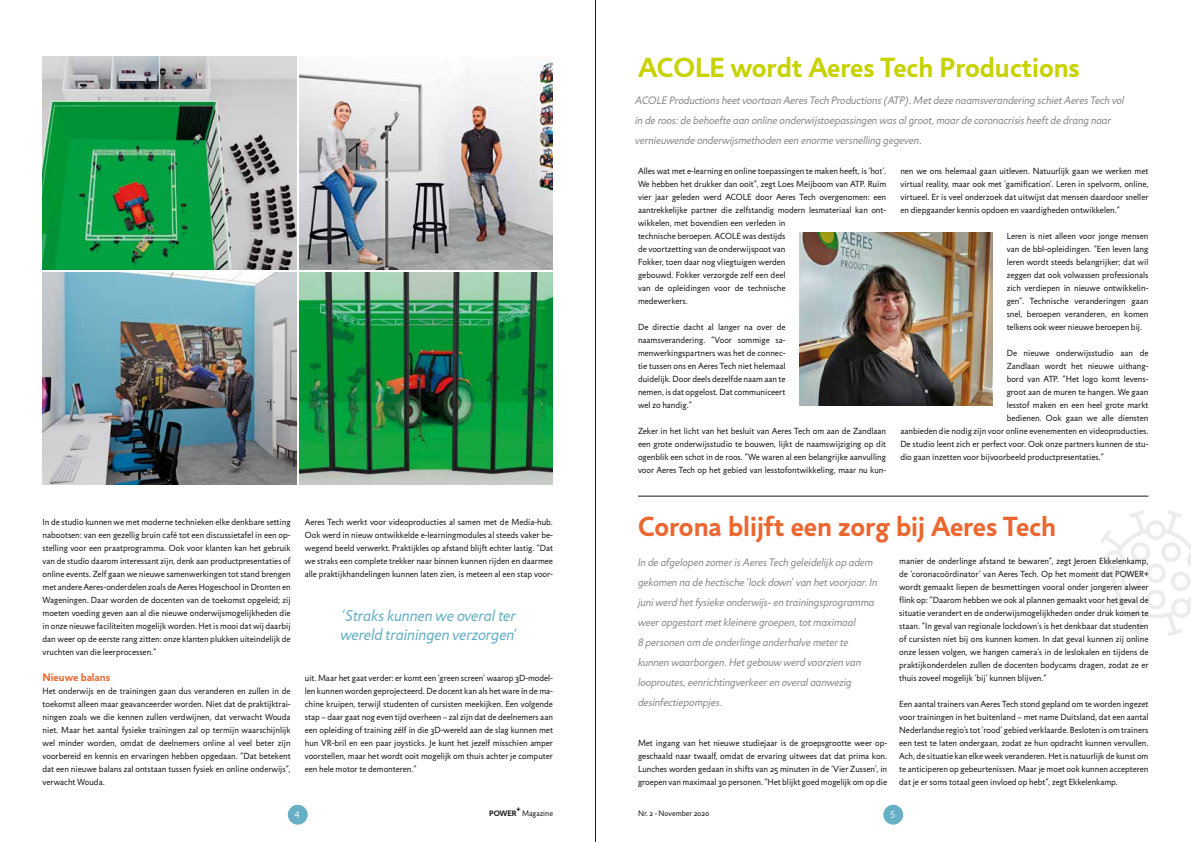
<style>
.page{position:relative;width:1191px;height:842px;background:#fff}
.page>*{position:absolute;margin:0;border:0;box-sizing:border-box;transform-origin:0 0}
.t1{font:700 28px "Jigsaw";color:#ec6730}
.t2{font:700 28px "Jigsaw";color:#c8d200}
.t3{font:italic 16px/19.2px "Jigsaw";color:#66afc4}
.t4{font:italic 11px/20px "Jigsaw";color:#868889}
.t5{font:700 11px "Jigsaw";color:#ec6730}
.t6{font:300 10px "Jigsaw";color:#fff}
.t7{font:9px/13px "Jigsaw";color:#1a1817;text-align:justify}
.t8{font:8px "Jigsaw";color:#1a1817}
.t9{font:700 8px "Jigsaw";color:#1a1817}
</style>
<div class="page">
<svg style="left:1092px;top:511px;width:99px;height:125px"></svg>
<hr style="left:638px;top:496px;width:510px;height:1px;background:#1a1817">
<img style="left:799px;top:232px;width:193px;height:173px">
<img style="left:299px;top:61px;width:254px;height:208px">
<img style="left:43px;top:272px;width:253px;height:213px">
<img style="left:43px;top:57px;width:253px;height:212px">
<img style="left:299px;top:272px;width:254px;height:213px">
<div style="left:288px;top:805px;width:20px;height:20px;background:#66afc4;border-radius:50%"></div>
<div style="left:883px;top:805px;width:20px;height:20px;background:#66afc4;border-radius:50%"></div>
<hr style="left:595px;top:0;width:1px;height:842px;background:#1a1817">
<h1 class="t2" style="left:638px;top:50px;width:443px">ACOLE wordt Aeres Tech Productions</h1>
<p class="t4" style="left:635px;top:90px;width:490px">ACOLE Productions heet voortaan Aeres Tech Productions (ATP). Met deze naamsverandering schiet Aeres Tech vol in de roos: de behoefte aan online onderwijstoepassingen was al groot, maar de coronacrisis heeft de drang naar vernieuwende onderwijsmethoden een enorme versnelling gegeven.</p>
<p class="t7" style="left:43px;top:515px;width:250px">In de studio kunnen we met moderne technieken elke denkbare setting nabootsen: van een gezellig bruin café tot een discussietafel in een op&shy;stelling voor een praatprogramma. Ook voor klanten kan het gebruik van de studio daarom interessant zijn, denk aan productpresentaties of online events. Zelf gaan we nieuwe samenwerkingen tot stand brengen met andere Aeres-onderdelen zoals de Aeres Hogeschool in Dronten en Wageningen. Daar worden de docenten van de toekomst opgeleid; zij moeten voeding geven aan al die nieuwe onderwijsmogelijkheden die in onze nieuwe faciliteiten mogelijk worden. Het is mooi dat wij daarbij dan weer op de eerste rang zitten: onze klanten plukken uiteindelijk de vruchten van die leerprocessen.”</p>
<p class="t5" style="left:43px;top:670px;width:69px">Nieuwe balans</p>
<p class="t7" style="left:43px;top:684px;width:250px">Het onderwijs en de trainingen gaan dus veranderen en zullen in de toekomst alleen maar geavanceerder worden. Niet dat de praktijktrai&shy;ningen zoals we die kennen zullen verdwijnen, dat verwacht Wouda niet. Maar het aantal fysieke trainingen zal op termijn waarschijnlijk wel minder worden, omdat de deelnemers online al veel beter zijn voorbereid en kennis en ervaringen hebben opgedaan. “Dat betekent dat een nieuwe balans zal ontstaan tussen fysiek en online onderwijs”, verwacht Wouda.</p>
<p class="t7" style="left:305px;top:515px;width:250px">Aeres Tech werkt voor videoproducties al samen met de Media-hub.<br>Ook werd in nieuw ontwikkelde e-learningmodules al steeds vaker be&shy;wegend beeld verwerkt. Praktijkles op afstand blijft echter lastig. “Dat we straks een complete trekker naar binnen kunnen rijden en daarmee alle praktijkhandelingen kunnen laten zien, is meteen al een stap voor-</p>
<h2 class="t3" style="left:340px;top:606px;width:178px">‘Straks kunnen we overal ter wereld trainingen verzorgen’</h2>
<p class="t7" style="left:305px;top:671px;width:250px">uit. Maar het gaat verder: er komt een ‘green screen’ waarop 3D-model&shy;len kunnen worden geprojecteerd. De docent kan als het ware ín de ma&shy;chine kruipen, terwijl studenten of cursisten meekijken. Een volgende stap – daar gaat nog even tijd overheen – zal zijn dat de deelnemers aan een opleiding of training zélf in die 3D-wereld aan de slag kunnen met hun VR-bril en een paar joysticks. Je kunt het jezelf misschien amper voorstellen, maar het wordt ooit mogelijk om thuis achter je computer een hele motor te demonteren.”</p>
<p class="t7" style="left:638px;top:164px;width:250px;text-align:left">Alles wat met e-learning en online toepassingen te maken heeft, is ‘hot’.<br>We hebben het drukker dan ooit”, zegt Loes Meijboom van ATP. Ruim vier jaar geleden werd ACOLE door Aeres Tech overgenomen: een aantrekkelijke partner die zelfstandig modern lesmateriaal kan ont&shy;wikkelen, met bovendien een verleden in<br>technische beroepen. ACOLE was destijds<br>de voortzetting van de onderwijspoot van<br>Fokker, toen daar nog vliegtuigen werden<br>gebouwd. Fokker verzorgde zelf een deel<br>van de opleidingen voor de technische<br>medewerkers.</p>
<p class="t7" style="left:638px;top:320px;width:149px">De directie dacht al langer na over de naamsverandering. “Voor sommige sa&shy;menwerkingspartners was het de connec&shy;tie tussen ons en Aeres Tech niet helemaal duidelijk. Door deels dezelfde naam aan te nemen, is dat opgelost. Dat communiceert wel zo handig.”</p>
<p class="t7" style="left:638px;top:424px;width:250px">Zeker in het licht van het besluit van Aeres Tech om aan de Zandlaan een grote onderwijsstudio te bouwen, lijkt de naamswijziging op dit ogenblik een schot in de roos. “We waren al een belangrijke aanvulling voor Aeres Tech op het gebied van lesstofontwikkeling, maar nu kun-</p>
<p class="t7" style="left:900px;top:164px;width:250px">nen we ons helemaal gaan uitleven. Natuurlijk gaan we werken met virtual reality, maar ook met ‘gamification’. Leren in spelvorm, online, virtueel. Er is veel onderzoek dat uitwijst dat mensen daardoor sneller en diepgaander kennis opdoen en vaardigheden ontwikkelen.”</p>
<p class="t7" style="left:1006px;top:229px;width:143px">Leren is niet alleen voor jonge mensen van de bbl-opleidingen. “Een leven lang leren wordt steeds belangrijker; dat wil zeggen dat ook volwassen professionals zich verdiepen in nieuwe ontwikkelin&shy;gen”. Technische veranderingen gaan snel, beroepen veranderen, en komen telkens ook weer nieuwe beroepen bij.</p>
<p class="t7" style="left:1006px;top:346px;width:143px">De nieuwe onderwijsstudio aan de</p>
<p class="t7" style="left:1006px;top:359px;width:143px">Zandlaan wordt het nieuwe uithang-</p>
<p class="t7" style="left:1006px;top:372px;width:143px">bord van ATP. “Het logo komt levens-</p>
<p class="t7" style="left:1006px;top:385px;width:143px">groot aan de muren te hangen. We gaan</p>
<p class="t7" style="left:1006px;top:398px;width:143px">lesstof maken en een heel grote markt</p>
<p class="t7" style="left:1006px;top:411px;width:143px">bedienen. Ook gaan we alle diensten</p>
<p class="t7" style="left:900px;top:424px;width:250px">aanbieden die nodig zijn voor online evenementen en videoproducties.</p>
<p class="t7" style="left:900px;top:437px;width:250px">De studio leent zich er perfect voor. Ook onze partners kunnen de stu-</p>
<p class="t7" style="left:900px;top:450px;width:205px">dio gaan inzetten voor bijvoorbeeld productpresentaties.”</p>
<h1 class="t1" style="left:638px;top:509px;width:419px">Corona blijft een zorg bij Aeres Tech</h1>
<p class="t4" style="left:638px;top:553px;width:241px">In de afgelopen zomer is Aeres Tech geleidelijk op adem gekomen na de hectische ‘lock down’ van het voorjaar. In juni werd het fysieke onderwijs- en trainingsprogramma weer opgestart met kleinere groepen, tot maximaal<br>8 personen om de onderlinge anderhalve meter te kunnen waarborgen. Het gebouw werd voorzien van looproutes, eenrichtingverkeer en overal aanwezig desinfectiepompjes.</p>
<p class="t7" style="left:638px;top:736px;width:251px">Met ingang van het nieuwe studiejaar is de groepsgrootte weer op&shy;geschaald naar twaalf, omdat de ervaring uitwees dat dat prima kon.<br>Lunches worden gedaan in shifts van 25 minuten in de ‘Vier Zussen’, in groepen van maximaal 30 personen. “Het blijkt goed mogelijk om op die</p>
<p class="t7" style="left:899px;top:554px;width:251px">manier de onderlinge afstand te bewaren”, zegt Jeroen Ekkelenkamp, de ‘coronacoördinator’ van Aeres Tech. Op het moment dat POWER+ wordt gemaakt liepen de besmettingen vooral onder jongeren alweer flink op: “Daarom hebben we ook al plannen gemaakt voor het geval de situatie verandert en de onderwijsmogelijkheden onder druk komen te staan. “In geval van regionale lockdown’s is het denkbaar dat studenten of cursisten niet bij ons kunnen komen. In dat geval kunnen zij online onze lessen volgen, we hangen camera’s in de leslokalen en tijdens de praktijkonderdelen zullen de docenten bodycams dragen, zodat ze er thuis zoveel mogelijk ‘bij’ kunnen blijven.”</p>
<p class="t7" style="left:899px;top:697px;width:251px">Een aantal trainers van Aeres Tech stond gepland om te worden ingezet voor trainingen in het buitenland – met name Duitsland, dat een aantal Nederlandse regio’s tot ‘rood’ gebied verklaarde. Besloten is om trainers een test te laten ondergaan, zodat ze hun opdracht kunnen vervullen.<br>Ach, de situatie kan elke week veranderen. Het is natuurlijk de kunst om te anticiperen op gebeurtenissen. Maar je moet ook kunnen accepteren dat je er soms totaal geen invloed op hebt”, zegt Ekkelenkamp.</p>
<p class="t9" style="left:516px;top:805px;width:6px">+</p>
<p class="t6" style="left:295px;top:809px;width:6px">4</p>
<p class="t8" style="left:522px;top:809px;width:32px">Magazine</p>
<p class="t8" style="left:638px;top:809px;width:73px">Nr. 2 - November 2020</p>
<p class="t6" style="left:890px;top:809px;width:6px">5</p>
<p class="t9" style="left:489px;top:809px;width:29px">POWER</p>
</div>
